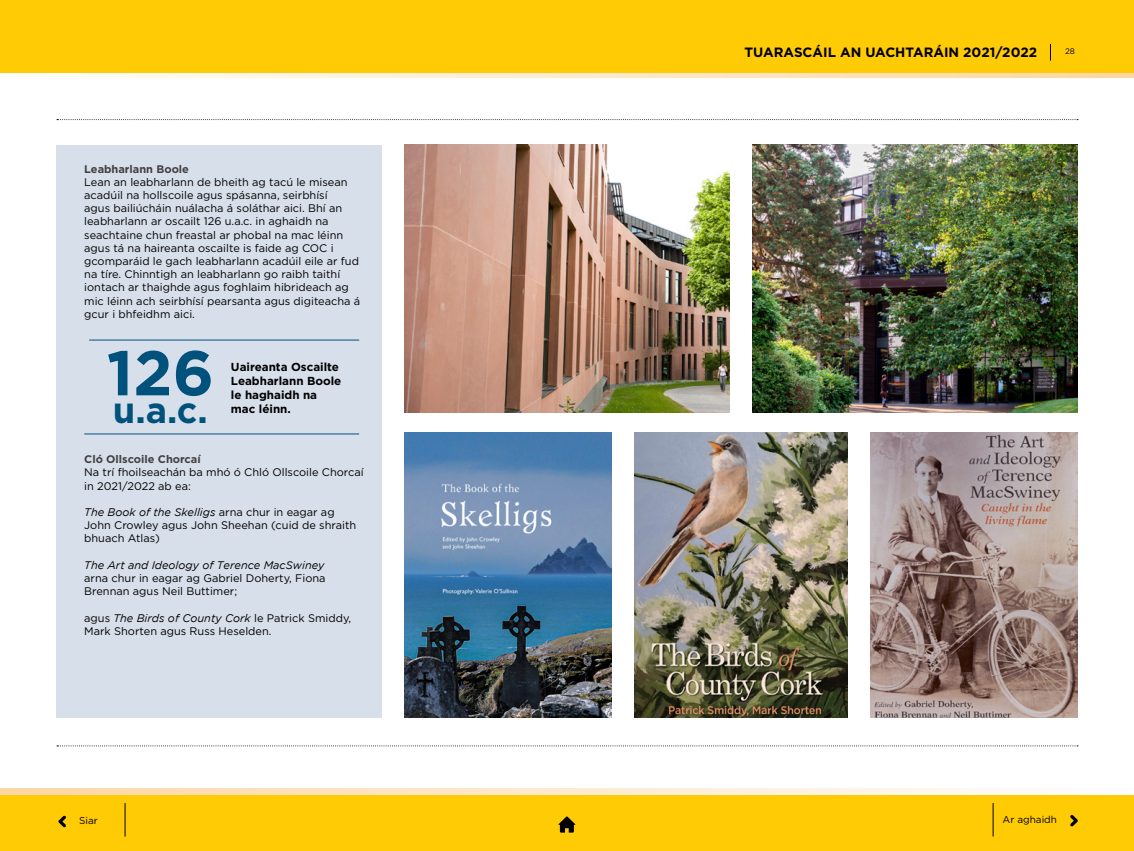
<style>
.page{position:relative;width:1134px;height:851px;background:#fff}
.page>*{position:absolute;margin:0;border:0;box-sizing:border-box;transform-origin:0 0}
.t1{font:700 63px "Gotham";color:#00527d}
.t2{font:700 36.2px "Gotham";color:#00527d}
.t3{font:700 13.5px "Gotham";color:#000}
.t4{font:700 11.6px/13.9px "Gotham";color:#000}
.t5{font:11px/13.2px "Gotham";color:#000}
.t6{font:700 11px "Gotham";color:#414042}
.t7{font:italic 11px "Gotham";color:#000}
.t8{font:10px "Gotham";color:#000}
.t9{font:8px "Gotham";color:#000}
.s1{font-style:italic}
</style>
<div class="page">
<div style="left:0;top:5px;width:1134px;height:73px;background:linear-gradient(to right,#fefffe,#fcd6a3)"></div>
<div style="left:0;top:788px;width:1134px;height:62px;background:linear-gradient(to right,#fcd6a3,#fefefe)"></div>
<div style="left:0;top:794px;width:1134px;height:56px;background:#ffcb05"></div>
<hr style="left:993px;top:802px;width:1px;height:34px;background:#000">
<hr style="left:125px;top:802px;width:1px;height:34px;background:#000">
<svg style="left:58px;top:815px;width:8px;height:12px"></svg>
<svg style="left:1070px;top:815px;width:8px;height:11px"></svg>
<div style="left:0;top:0;width:1134px;height:73px;background:#ffcb05"></div>
<svg style="left:1050px;top:44px;width:1px;height:17px"></svg>
<svg style="left:57px;top:119px;width:1021px;height:1px"></svg>
<svg style="left:57px;top:745px;width:1021px;height:1px"></svg>
<svg style="left:558px;top:816px;width:17px;height:16px"></svg>
<div style="left:57px;top:145px;width:325px;height:572px;background:#d7dfea"></div>
<hr style="left:89px;top:339px;width:270px;height:1px;background:#00527d">
<hr style="left:84px;top:433px;width:275px;height:1px;background:#00527d">
<img style="left:752px;top:145px;width:325px;height:268px">
<img style="left:404px;top:145px;width:325px;height:268px">
<img style="left:404px;top:432px;width:207px;height:285px">
<img style="left:634px;top:432px;width:214px;height:285px">
<img style="left:870px;top:432px;width:208px;height:285px">
<p class="t6" style="left:84px;top:161px;width:106px">Leabharlann Boole</p>
<p class="t5" style="left:84px;top:175px;width:278px">Lean an leabharlann de bheith ag tacú le misean acadúil na hollscoile agus spásanna, seirbhísí<br>agus bailiúcháin nuálacha á soláthar aici. Bhí an leabharlann ar oscailt 126 u.a.c. in aghaidh na seachtaine chun freastal ar phobal na mac léinn agus tá na haireanta oscailte is faide ag COC i gcomparáid le gach leabharlann acadúil eile ar fud na tíre. Chinntigh an leabharlann go raibh taithí iontach ar thaighde agus foghlaim hibrideach ag mic léinn ach seirbhísí pearsanta agus digiteacha á gcur i bhfeidhm aici.</p>
<h1 class="t1" style="left:107px;top:331px;width:109px">126</h1>
<h2 class="t2" style="left:113px;top:386px;width:96px">u.a.c.</h2>
<p class="t4" style="left:231px;top:360px;width:112px">Uaireanta Oscailte<br>Leabharlann Boole le haghaidh na mac léinn.</p>
<p class="t6" style="left:84px;top:452px;width:118px">Cló Ollscoile Chorcaí</p>
<p class="t5" style="left:84px;top:465px;width:281px">Na trí fhoilseachán ba mhó ó Chló Ollscoile Chorcaí in 2021/2022 ab ea:</p>
<p class="t5" style="left:84px;top:505px;width:273px"><span class="s1">The Book of the Skelligs</span> arna chur in eagar ag<br>John Crowley agus John Sheehan (cuid de shraith bhuach Atlas)</p>
<p class="t7" style="left:84px;top:558px;width:242px">The Art and Ideology of Terence MacSwiney</p>
<p class="t5" style="left:84px;top:571px;width:243px">arna chur in eagar ag Gabriel Doherty, Fiona<br>Brennan agus Neil Buttimer;</p>
<p class="t5" style="left:84px;top:611px;width:269px">agus <span class="s1">The Birds of County Cork</span> le Patrick Smiddy,<br>Mark Shorten agus Russ Heselden.</p>
<p class="t3" style="left:745px;top:43px;width:294px">TUARASCÁIL AN UACHTARÁIN 2021/2022</p>
<p class="t9" style="left:1065px;top:46px;width:11px">28</p>
<p class="t8" style="left:79px;top:813px;width:20px">Siar</p>
<p class="t8" style="left:1002px;top:813px;width:56px">Ar aghaidh</p>
</div>
